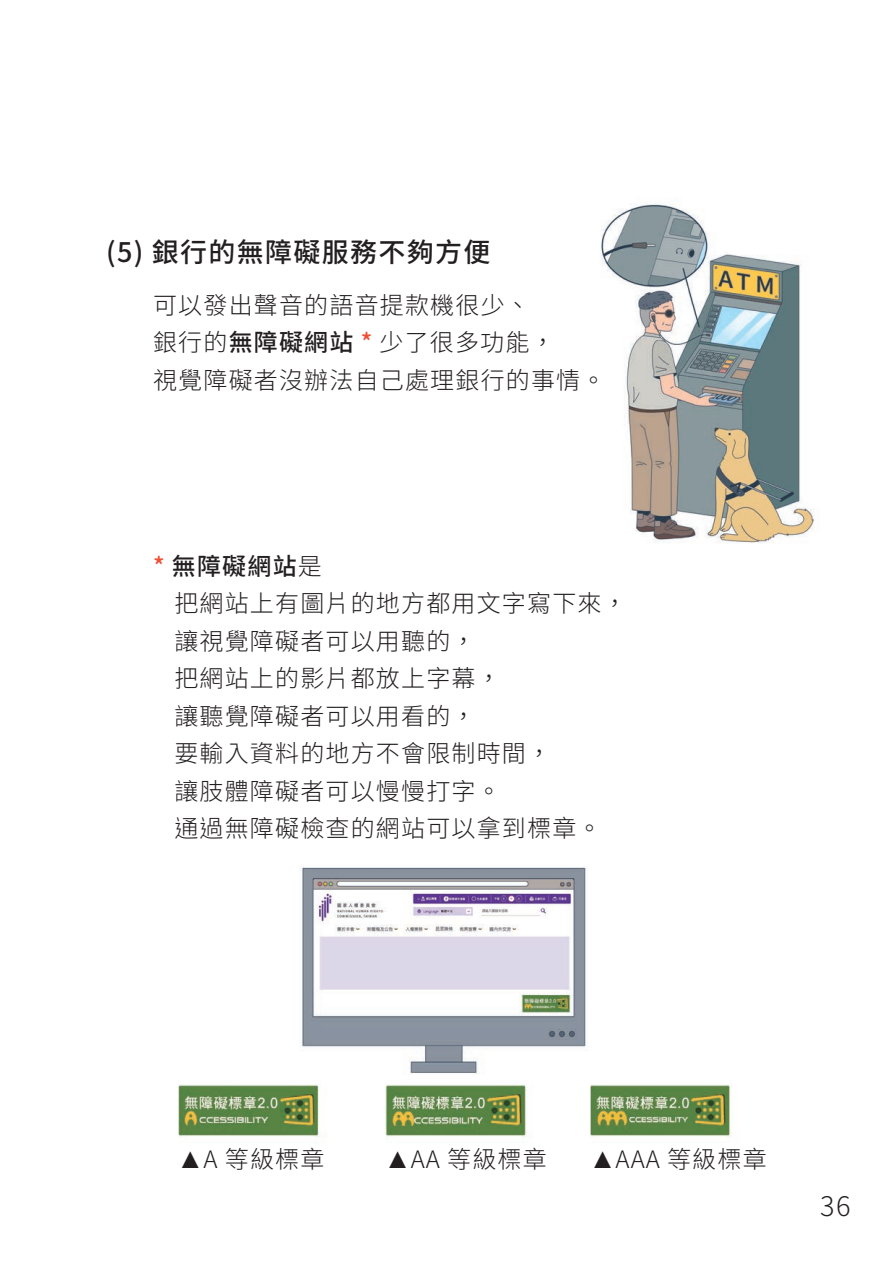
<style>
.page{position:relative;width:893px;height:1263px;background:#fff}
.page>*{position:absolute;margin:0;border:0;box-sizing:border-box;transform-origin:0 0}
.t1{font:500 27px "Source Han Sans TC";letter-spacing:.05em;color:#231f20}
.t2{font:300 27px "Source Han Sans TC";color:#231f20}
.t3{font:300 24px/37.5px "Source Han Sans TC";letter-spacing:.05em;color:#231f20}
.s1{font-weight:500}
.s2{font-weight:500;color:#ef4d34}
.s3{font-family:"Arial";font-weight:400}
</style>
<div class="page">
<img style="left:601px;top:204px;width:214px;height:340px">
<img style="left:299px;top:866px;width:289px;height:208px">
<img style="left:591px;top:1084px;width:140px;height:53px">
<img style="left:386px;top:1084px;width:141px;height:53px">
<img style="left:179px;top:1084px;width:140px;height:53px">
<p class="t1" style="left:106px;top:237px;width:386px">(5) 銀行的無障礙服務不夠方便</p>
<p class="t3" style="left:153px;top:287px;width:454px">可以發出聲音的語音提款機很少、<br>銀行的<span class="s1">無障礙網站</span> <span class="s2">*</span> 少了很多功能，<br>視覺障礙者沒辦法自己處理銀行的事情。</p>
<p class="t3" style="left:174px;top:548px;width:454px;text-indent:-21px"><span class="s2">*</span> <span class="s1">無障礙網站</span>是<br>把網站上有圖片的地方都用文字寫下來，讓視覺障礙者可以用聽的，<br>把網站上的影片都放上字幕，<br>讓聽覺障礙者可以用看的，<br>要輸入資料的地方不會限制時間，<br>讓肢體障礙者可以慢慢打字。<br>通過無障礙檢查的網站可以拿到標章。</p>
<p class="t3" style="left:179px;top:1141px;width:147px"><span class="s3">▲</span>A 等級標章</p>
<p class="t3" style="left:386px;top:1141px;width:162px"><span class="s3">▲</span>AA 等級標章</p>
<p class="t3" style="left:591px;top:1141px;width:177px"><span class="s3">▲</span>AAA 等級標章</p>
<p class="t2" style="left:820px;top:1190px;width:32px">36</p>
</div>
